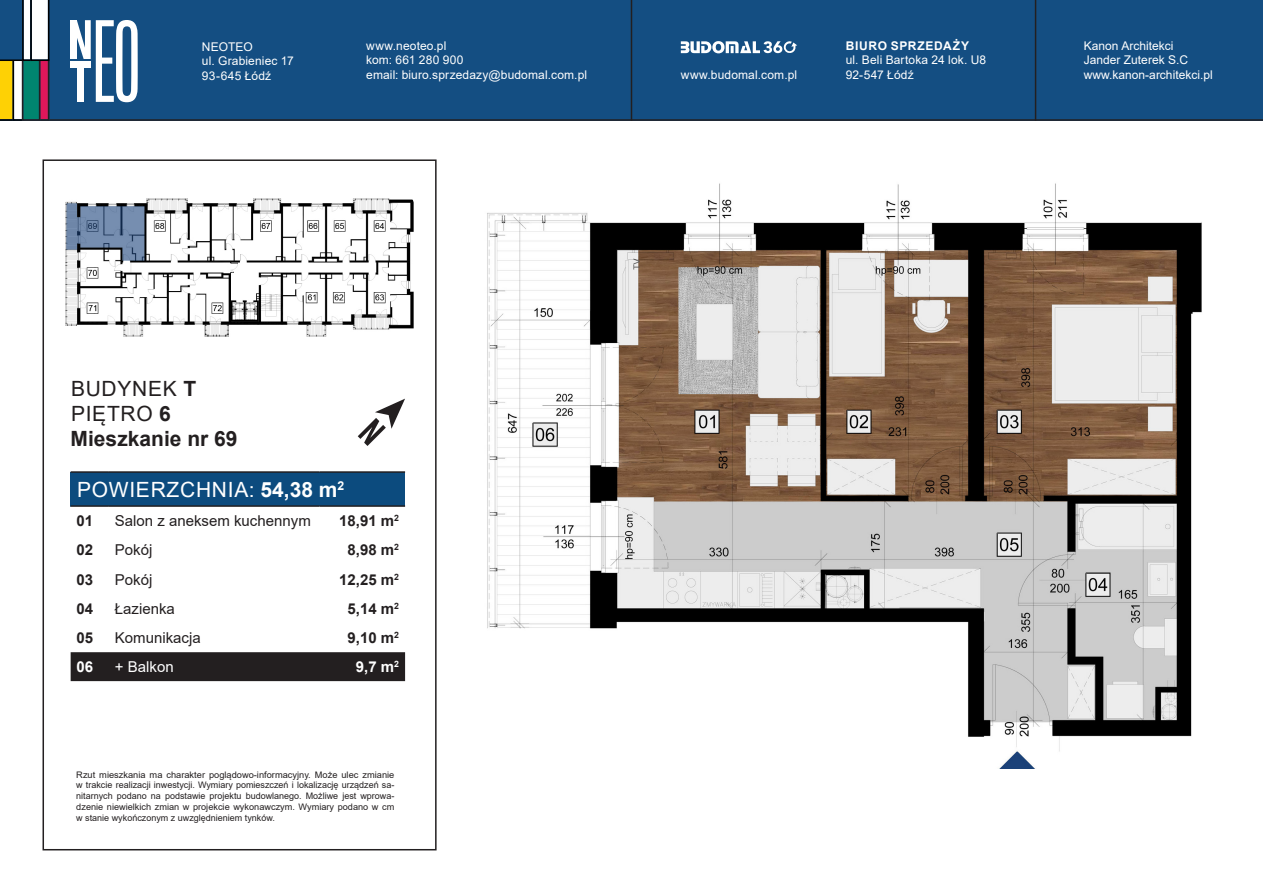
<style>
.page{position:relative;width:1263px;height:893px;background:#fff}
.page>*{position:absolute;margin:0;border:0;box-sizing:border-box;transform-origin:0 0}
.t1{font:700 21px/25.2px "Arial";color:#231f20}
.t2{font:21px "Arial";letter-spacing:.035em;color:#fff}
.t3{font:15px "Arial";color:#231f20}
.t4{font:700 15px "Arial";color:#231f20}
.t5{font:700 15px "Arial";color:#fff}
.t6{font:15px "Arial";color:#fff}
.t7{font:12px/14.4px "Arial";letter-spacing:.01em;color:#fff}
.t8{font:9px/10.8px "Arial";color:#231f20;text-align:justify}
.s1{font-weight:700}
.s2{font-weight:400}
</style>
<div class="page">
<img style="left:487px;top:183px;width:715px;height:585px">
<svg style="left:358px;top:399px;width:47px;height:47px"></svg>
<div style="left:43px;top:159px;width:394px;height:691px;border:2px solid #231f20"></div>
<img style="left:65px;top:198px;width:349px;height:139px">
<div style="left:1192px;top:753px;width:24px;height:27px;background:#fff"></div>
<div style="left:71px;top:472px;width:334px;height:34px;background:#0c4b7e"></div>
<div style="left:71px;top:652px;width:334px;height:29px;background:#231f20"></div>
<hr style="left:71px;top:471px;width:38px;height:2px;background:#231f20">
<hr style="left:109px;top:471px;width:210px;height:2px;background:#231f20">
<hr style="left:319px;top:471px;width:86px;height:2px;background:#231f20">
<hr style="left:71px;top:505px;width:38px;height:2px;background:#231f20">
<hr style="left:109px;top:505px;width:210px;height:2px;background:#231f20">
<hr style="left:319px;top:505px;width:86px;height:2px;background:#231f20">
<div style="left:49px;top:0;width:1214px;height:121px;background:#144e82"></div>
<hr style="left:631px;top:0;width:1px;height:121px;background:#231f20">
<hr style="left:1035px;top:0;width:1px;height:121px;background:#231f20">
<svg style="left:681px;top:41px;width:116px;height:13px"></svg>
<svg style="left:0;top:0;width:49px;height:121px"></svg>
<svg style="left:70px;top:20px;width:68px;height:82px"></svg>
<div style="left:77px;top:66px;width:6px;height:36px;background:#fff"></div>
<div style="left:70px;top:61px;width:21px;height:6px;background:#fff"></div>
<div style="left:70px;top:20px;width:6px;height:39px;background:#fff"></div>
<p class="t7" style="left:202px;top:40px;width:93px">NEOTEO<br>ul. Grabieniec 17<br>93-645 Łódź</p>
<p class="t7" style="left:366px;top:38px;width:99px">www.neoteo.pl kom: 661 280 900</p>
<p class="t7" style="left:366px;top:67px;width:222px">email: biuro.sprzedazy@budomal.com.pl</p>
<p class="t7" style="left:846px;top:38px;width:142px"><span class="s1">BIURO SPRZEDAŻY<br></span>ul. Beli Bartoka 24 lok. U8<br>92-547 Łódź</p>
<p class="t7" style="left:1084px;top:38px;width:106px">Kanon Architekci<br>Jander Zuterek S.C</p>
<p class="t7" style="left:681px;top:68px;width:118px">www.budomal.com.pl</p>
<p class="t7" style="left:1084px;top:67px;width:130px">www.kanon-architekci.pl</p>
<p class="t1" style="left:71px;top:376px;width:168px"><span class="s2">BUDYNEK</span> T<br><span class="s2">PIĘTRO</span> 6<br>Mieszkanie nr 69</p>
<p class="t2" style="left:77px;top:475px;width:269px">POWIERZCHNIA: <span class="s1">54,38 m</span><sup>2</sup></p>
<p class="t4" style="left:77px;top:510px;width:18px">01</p>
<p class="t3" style="left:115px;top:510px;width:197px">Salon z aneksem kuchennym</p>
<p class="t4" style="left:339px;top:510px;width:61px">18,91 m<sup>2</sup></p>
<p class="t4" style="left:77px;top:539px;width:18px">02</p>
<p class="t3" style="left:115px;top:540px;width:39px">Pokój</p>
<p class="t4" style="left:347px;top:539px;width:53px">8,98 m<sup>2</sup></p>
<p class="t4" style="left:77px;top:569px;width:18px">03</p>
<p class="t3" style="left:115px;top:569px;width:39px">Pokój</p>
<p class="t4" style="left:339px;top:569px;width:61px">12,25 m<sup>2</sup></p>
<p class="t4" style="left:77px;top:598px;width:18px">04</p>
<p class="t3" style="left:115px;top:598px;width:62px">Łazienka</p>
<p class="t4" style="left:347px;top:598px;width:53px">5,14 m<sup>2</sup></p>
<p class="t4" style="left:77px;top:627px;width:18px">05</p>
<p class="t3" style="left:115px;top:627px;width:87px">Komunikacja</p>
<p class="t4" style="left:347px;top:627px;width:53px">9,10 m<sup>2</sup></p>
<p class="t5" style="left:77px;top:656px;width:18px">06</p>
<p class="t6" style="left:115px;top:656px;width:60px">+ Balkon</p>
<p class="t5" style="left:356px;top:656px;width:45px">9,7 m<sup>2</sup></p>
<p class="t8" style="left:76px;top:769px;width:320px">Rzut mieszkania ma charakter poglądowo-informacyjny. Może ulec zmianie w trakcie realizacji inwestycji. Wymiary pomieszczeń i lokalizację urządzeń sa&shy;nitarnych podano na podstawie projektu budowlanego. Możliwe jest wprowa&shy;dzenie niewielkich zmian w projekcie wykonawczym. Wymiary podano w cm w stanie wykończonym z uwzględnieniem tynków.</p>
</div>
